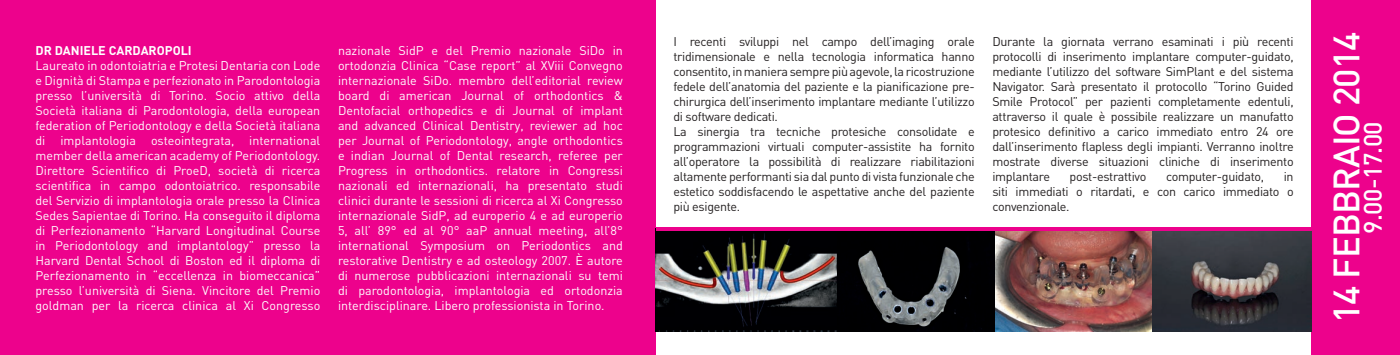
<style>
.page{position:relative;width:1400px;height:355px;background:#fff}
.page>*{position:absolute;margin:0;border:0;box-sizing:border-box;transform-origin:0 0}
.t1{font:500 36.25px "DIN";letter-spacing:-.025em;color:#fff}
.t2{font:500 25px "DIN";color:#fff}
.t3{font:12.5px/15px "DIN";color:#fff;text-align:justify}
.t4{font:12.5px/15px "DIN";letter-spacing:-.025em;color:#231f20;text-align:justify}
.t5{font:700 12.5px "DIN";color:#fff}
</style>
<div class="page">
<div style="left:0;top:0;width:656px;height:354px;background:#ed028c"></div>
<div style="left:1311px;top:0;width:89px;height:354px;background:#ed028c"></div>
<img style="left:656px;top:231px;width:496px;height:100px">
<img style="left:1152px;top:231px;width:159px;height:100px">
<hr style="left:656px;top:227px;width:668px;height:4px;background:#ed028c">
<p class="t5" style="left:35px;top:42px;width:158px">DR DANIELE CARDAROPOLI</p>
<p class="t3" style="left:35px;top:57px;width:286px">Laureato in odontoiatria e Protesi Dentaria con Lode e Dignità di Stampa e perfezionato in Parodontologia presso l’università di Torino. Socio attivo della Società italiana di Parodontologia, della european federation of Periodontology e della Società italiana di implantologia osteointegrata, international member della american academy of Periodontology.<br>Direttore Scientifico di ProeD, società di ricerca scientifica in campo odontoiatrico. responsabile del Servizio di implantologia orale presso la Clinica Sedes Sapientae di Torino. Ha conseguito il diploma di Perfezionamento “Harvard Longitudinal Course in Periodontology and implantology” presso la Harvard Dental School di Boston ed il diploma di Perfezionamento in “eccellenza in biomeccanica” presso l’università di Siena. Vincitore del Premio goldman per la ricerca clinica al Xi Congresso</p>
<p class="t3" style="left:338px;top:42px;width:286px">nazionale SidP e del Premio nazionale SiDo in ortodonzia Clinica “Case report” al XViii Convegno internazionale SiDo. membro dell’editorial review board di american Journal of orthodontics &amp; Dentofacial orthopedics e di Journal of implant and advanced Clinical Dentistry, reviewer ad hoc per Journal of Periodontology, angle orthodontics e indian Journal of Dental research, referee per Progress in orthodontics. relatore in Congressi nazionali ed internazionali, ha presentato studi clinici durante le sessioni di ricerca al Xi Congresso internazionale SidP, ad europerio 4 e ad europerio 5, all’ 89° ed al 90° aaP annual meeting, all’8° international Symposium on Periodontics and restorative Dentistry e ad osteology 2007. È autore di numerose pubblicazioni internazionali su temi di parodontologia, implantologia ed ortodonzia interdisciplinare. Libero professionista in Torino.</p>
<p class="t4" style="left:673px;top:33px;width:303px">I recenti sviluppi nel campo dell’imaging orale tridimensionale e nella tecnologia informatica hanno consentito, in maniera sempre più agevole, la ricostruzione fedele dell’anatomia del paziente e la pianificazione pre&shy;chirurgica dell’inserimento implantare mediante l’utilizzo di software dedicati.</p>
<p class="t4" style="left:673px;top:123px;width:303px">La sinergia tra tecniche protesiche consolidate e programmazioni virtuali computer-assistite ha fornito all’operatore la possibilità di realizzare riabilitazioni altamente performanti sia dal punto di vista funzionale che estetico soddisfacendo le aspettative anche del paziente più esigente.</p>
<p class="t4" style="left:992px;top:33px;width:303px">Durante la giornata verrano esaminati i più recenti protocolli di inserimento implantare computer-guidato, mediante l’utilizzo del software SimPlant e del sistema Navigator. Sarà presentato il protocollo “Torino Guided Smile Protocol” per pazienti completamente edentuli, attraverso il quale è possibile realizzare un manufatto protesico definitivo a carico immediato entro 24 ore dall’inserimento flapless degli impianti. Verranno inoltre mostrate diverse situazioni cliniche di inserimento implantare</p>
<p class="t4" style="left:992px;top:168px;width:303px;text-indent:291px">in siti immediati o ritardati, e con carico immediato o convenzionale.</p>
<p class="t4" style="left:1069px;top:168px;width:78px">post-estrattivo</p>
<p class="t4" style="left:1166px;top:168px;width:99px">computer-guidato,</p>
<p class="t1" style="left:1323px;top:323px;width:293px;rotate:-90deg">14 FEBBRAIO 2014</p>
<p class="t2" style="left:1357px;top:233px;width:114px;rotate:-90deg">9.00-17.00</p>
</div>
